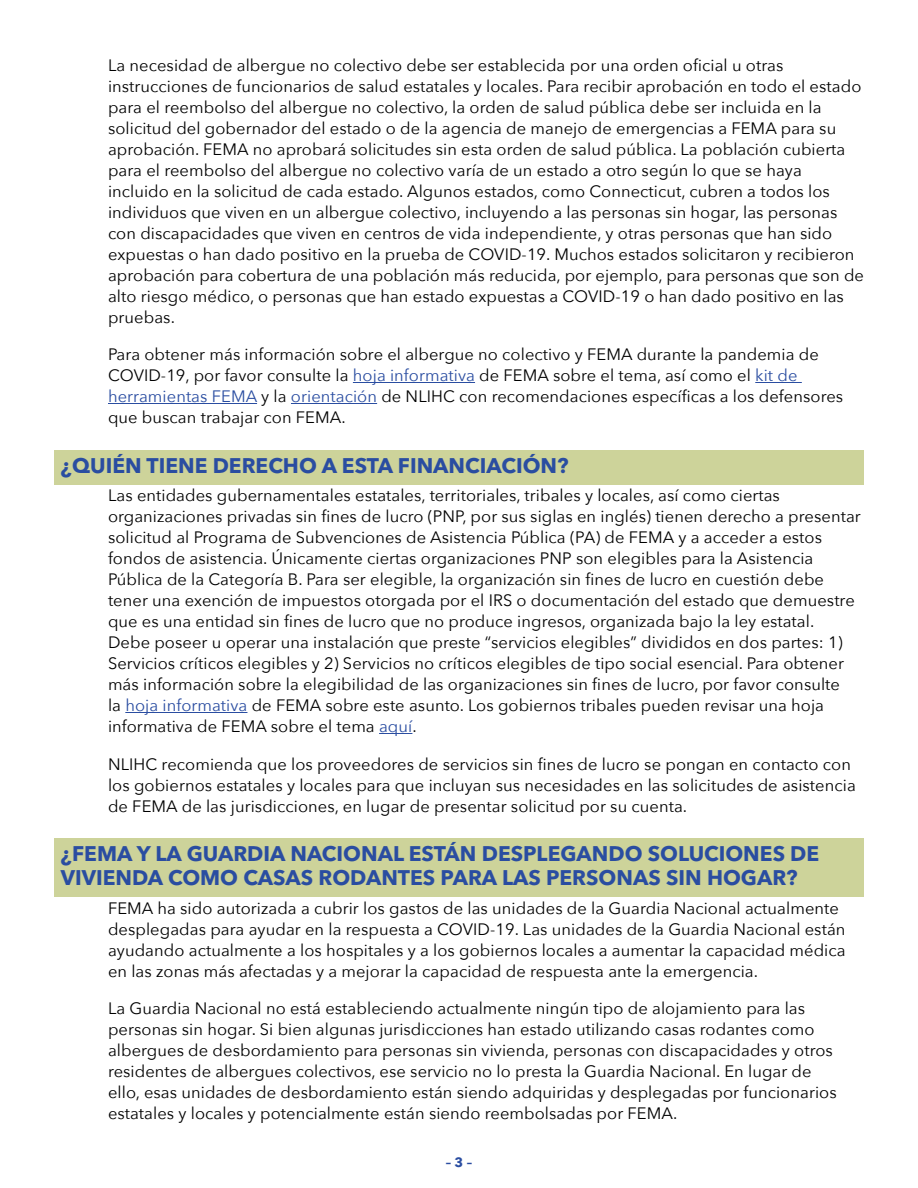
<style>
.page{position:relative;width:918px;height:1188px;background:#fff}
.page>*{position:absolute;margin:0;border:0;box-sizing:border-box;transform-origin:0 0}
.t1{font:700 21px/24px "Avenir Next LT Pro";color:#2a4da1}
.t2{font:16.5px/21px "Avenir Next";letter-spacing:.005em;color:#000}
.t3{font:700 13.5px "Avenir Next LT Pro";color:#2a4da1}
.s1{color:#2a4da1}
</style>
<div class="page">
<hr style="left:353px;top:382px;width:122px;height:1px;background:#2a4da1">
<hr style="left:755px;top:382px;width:47px;height:1px;background:#2a4da1">
<hr style="left:108px;top:403px;width:149px;height:1px;background:#2a4da1">
<hr style="left:291px;top:403px;width:86px;height:1px;background:#2a4da1">
<div style="left:54px;top:450px;width:810px;height:34px;background:#cdd39a"></div>
<hr style="left:125px;top:712px;width:122px;height:1px;background:#2a4da1">
<hr style="left:379px;top:733px;width:33px;height:1px;background:#2a4da1">
<div style="left:54px;top:838px;width:810px;height:59px;background:#cdd39a"></div>
<p class="t2" style="left:108px;top:54px;width:758px">La necesidad de albergue no colectivo debe ser establecida por una orden oficial u otras instrucciones de funcionarios de salud estatales y locales. Para recibir aprobación en todo el estado para el reembolso del albergue no colectivo, la orden de salud pública debe ser incluida en la solicitud del gobernador del estado o de la agencia de manejo de emergencias a FEMA para su aprobación. FEMA no aprobará solicitudes sin esta orden de salud pública. La población cubierta para el reembolso del albergue no colectivo varía de un estado a otro según lo que se haya incluido en la solicitud de cada estado. Algunos estados, como Connecticut, cubren a todos los individuos que viven en un albergue colectivo, incluyendo a las personas sin hogar, las personas con discapacidades que viven en centros de vida independiente, y otras personas que han sido expuestas o han dado positivo en la prueba de COVID-19. Muchos estados solicitaron y recibieron aprobación para cobertura de una población más reducida, por ejemplo, para personas que son de alto riesgo médico, o personas que han estado expuestas a COVID-19 o han dado positivo en las pruebas.</p>
<p class="t2" style="left:108px;top:343px;width:737px">Para obtener más información sobre el albergue no colectivo y FEMA durante la pandemia de COVID-19, por favor consulte la <span class="s1">hoja informativa</span> de FEMA sobre el tema, así como el <span class="s1">kit de herramientas FEMA</span> y la <span class="s1">orientación</span> de NLIHC con recomendaciones específicas a los defensores que buscan trabajar con FEMA.</p>
<p class="t1" style="left:61px;top:453px;width:509px">¿QUIÉN TIENE DERECHO A ESTA FINANCIACIÓN?</p>
<p class="t2" style="left:108px;top:484px;width:754px">Las entidades gubernamentales estatales, territoriales, tribales y locales, así como ciertas organizaciones privadas sin fines de lucro (PNP, por sus siglas en inglés) tienen derecho a presentar solicitud al Programa de Subvenciones de Asistencia Pública (PA) de FEMA y a acceder a estos fondos de asistencia. Únicamente ciertas organizaciones PNP son elegibles para la Asistencia Pública de la Categoría B. Para ser elegible, la organización sin fines de lucro en cuestión debe tener una exención de impuestos otorgada por el IRS o documentación del estado que demuestre que es una entidad sin fines de lucro que no produce ingresos, organizada bajo la ley estatal.<br>Debe poseer u operar una instalación que preste “servicios elegibles” divididos en dos partes: 1)<br>Servicios críticos elegibles y 2) Servicios no críticos elegibles de tipo social esencial. Para obtener más información sobre la elegibilidad de las organizaciones sin fines de lucro, por favor consulte<br>la <span class="s1">hoja informativa</span> de FEMA sobre este asunto. Los gobiernos tribales pueden revisar una hoja informativa de FEMA sobre el tema <span class="s1">aquí</span>.</p>
<p class="t2" style="left:108px;top:753px;width:749px">NLIHC recomienda que los proveedores de servicios sin fines de lucro se pongan en contacto con los gobiernos estatales y locales para que incluyan sus necesidades en las solicitudes de asistencia de FEMA de las jurisdicciones, en lugar de presentar solicitud por su cuenta.</p>
<p class="t1" style="left:61px;top:841px;width:760px">¿FEMA Y LA GUARDIA NACIONAL ESTÁN DESPLEGANDO SOLUCIONES DE<br>VIVIENDA COMO CASAS RODANTES PARA LAS PERSONAS SIN HOGAR?</p>
<p class="t2" style="left:108px;top:897px;width:739px">FEMA ha sido autorizada a cubrir los gastos de las unidades de la Guardia Nacional actualmente desplegadas para ayudar en la respuesta a COVID-19. Las unidades de la Guardia Nacional están ayudando actualmente a los hospitales y a los gobiernos locales a aumentar la capacidad médica en las zonas más afectadas y a mejorar la capacidad de respuesta ante la emergencia.</p>
<p class="t2" style="left:108px;top:997px;width:730px">La Guardia Nacional no está estableciendo actualmente ningún tipo de alojamiento para las personas sin hogar. Si bien algunas jurisdicciones han estado utilizando casas rodantes como albergues de desbordamiento para personas sin vivienda, personas con discapacidades y otros residentes de albergues colectivos, ese servicio no lo presta la Guardia Nacional. En lugar de ello, esas unidades de desbordamiento están siendo adquiridas y desplegadas por funcionarios estatales y locales y potencialmente están siendo reembolsadas por FEMA.</p>
<p class="t3" style="left:446px;top:1154px;width:28px">– 3 –</p>
</div>
